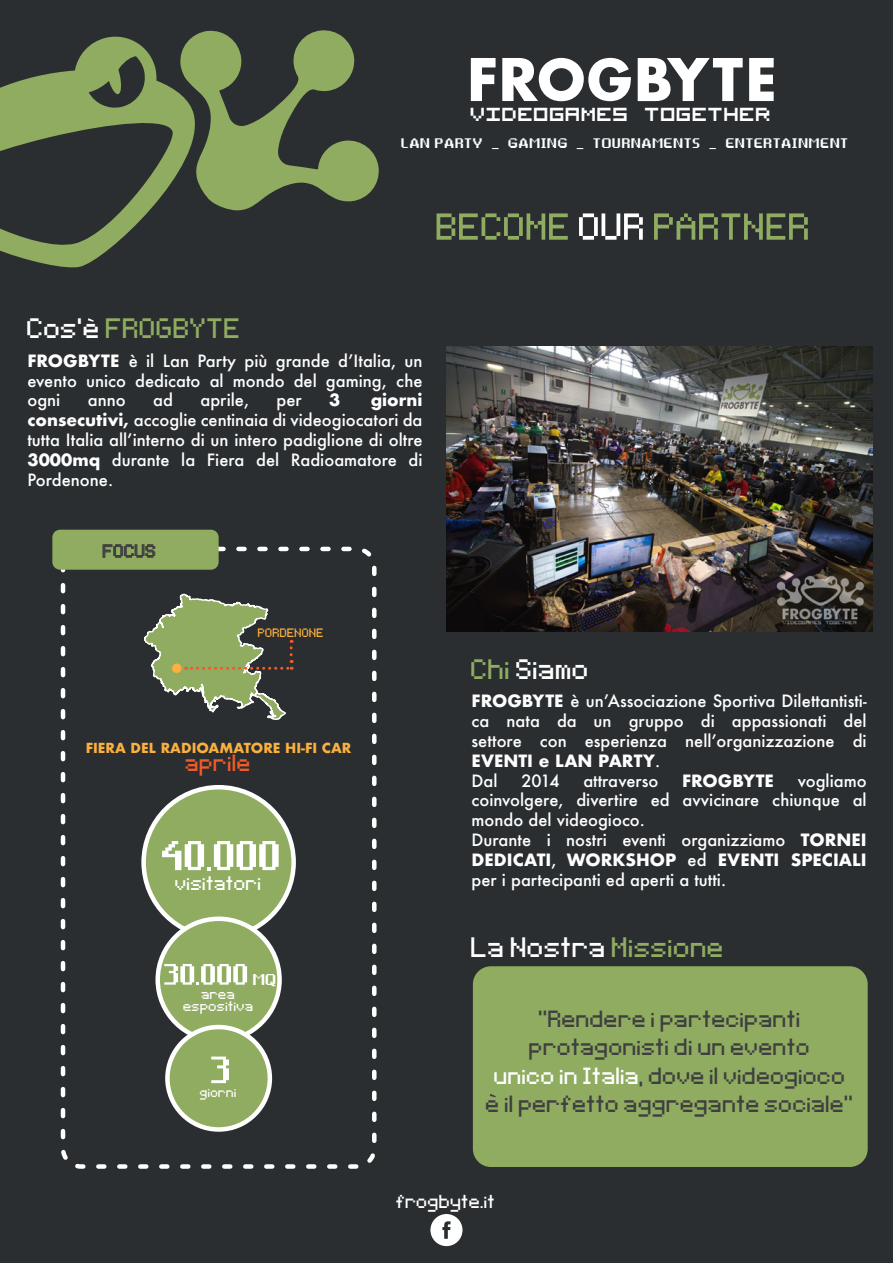
<style>
.page{position:relative;width:893px;height:1263px;background:#2a2e31}
.page>*{position:absolute;margin:0;border:0;box-sizing:border-box;transform-origin:0 0}
.t1{font:103.5px "Game Over";color:#fff}
.t2{font:94.5px "Game Over";color:#fff}
.t3{font:73.5px "Game Over";color:#fff}
.t4{font:60px "Pixeltype";color:#8fac60}
.t5{font:45px "Pixeltype";color:#fff}
.t6{font:45px "Pixeltype";color:#8fac60}
.t7{font:37.5px/28.5px "Pixeltype";color:#3f3f40;text-align:center}
.t8{font:37.5px "Pixeltype";color:#f15a29}
.t9{font:34.5px "Game Over";letter-spacing:.025em;color:#fff}
.t10{font:31.5px "Pixeltype";color:#fff}
.t11{font:30px "Pixeltype";color:#fff}
.t12{font:28.5px "Pixeltype";color:#3f3f40}
.t13{font:26.4px "Visitor TT1 BRK";color:#fff}
.t14{font:22.5px "Pixeltype";color:#fff}
.t15{font:21px "Pixeltype";color:#fff}
.t16{font:19.5px "Pixeltype";color:#fbb040}
.t17{font:500 16.5px/19.8px "Futura";color:#fff;text-align:justify}
.t18{font:700 16.5px "Futura";color:#fff}
.t19{font:700 13.5px "Futura";color:#fbb040}
.s1{color:#fff}
.s2{font-weight:700}
.s3{font-size:39px}
.s4{color:#8fac60}
</style>
<div class="page">
<svg style="left:430px;top:1214px;width:32px;height:32px"></svg>
<svg style="left:0;top:36px;width:179px;height:232px"></svg>
<svg style="left:179px;top:30px;width:200px;height:181px"></svg>
<svg style="left:471px;top:58px;width:25px;height:43px"></svg>
<svg style="left:502px;top:58px;width:129px;height:43px"></svg>
<svg style="left:638px;top:58px;width:105px;height:43px"></svg>
<svg style="left:749px;top:58px;width:25px;height:43px"></svg>
<div style="left:61px;top:547px;width:315px;height:622px;border:4px dashed #fff;border-radius:18px"></div>
<div style="left:52px;top:530px;width:167px;height:40px;background:#8fac60;border-radius:8px"></div>
<svg style="left:102px;top:544px;width:53px;height:14px"></svg>
<div style="left:144px;top:787px;width:150px;height:150px;background:#8fac60;border-radius:50%"></div>
<div style="left:141px;top:785px;width:155px;height:154px;border:4px solid #fff;border-radius:50%"></div>
<div style="left:158px;top:919px;width:122px;height:121px;background:#8fac60;border-radius:50%"></div>
<div style="left:155px;top:916px;width:127px;height:127px;border:4px solid #fff;border-radius:50%"></div>
<div style="left:167px;top:1027px;width:103px;height:102px;background:#8fac60;border-radius:50%"></div>
<div style="left:165px;top:1025px;width:107px;height:107px;border:4px solid #fff;border-radius:50%"></div>
<svg style="left:144px;top:593px;width:149px;height:127px"></svg>
<div style="left:473px;top:966px;width:395px;height:201px;background:#8fac60;border-radius:18px"></div>
<img style="left:446px;top:346px;width:427px;height:285px">
<svg style="left:88px;top:318px;width:6px;height:4px"></svg>
<svg style="left:490px;top:1094px;width:6px;height:3px"></svg>
<h3 class="t13" style="left:471px;top:103px;width:303px">VIDEOGAMES TOGETHER</h3>
<h3 class="t9" style="left:401px;top:115px;width:448px">LAN PARTY _ GAMING _ TOURNAMENTS _ ENTERTAINMENT</h3>
<h3 class="t4" style="left:436px;top:184px;width:376px">BECOME<span class="s1">OUR</span>PARTNER</h3>
<h3 class="t6" style="left:27px;top:296px;width:215px"><span class="s1">Cos’e</span> FROGBYTE</h3>
<p class="t17" style="left:27px;top:350px;width:397px"><span class="s2">FROGBYTE</span> è il Lan Party più grande dʼItalia, un evento unico dedicato al mondo del gaming, che ogni</p>
<p class="t17" style="left:88px;top:390px;width:39px">anno</p>
<p class="t17" style="left:153px;top:390px;width:21px">ad</p>
<p class="t17" style="left:200px;top:390px;width:50px">aprile,</p>
<p class="t17" style="left:277px;top:390px;width:27px">per</p>
<p class="t18" style="left:329px;top:388px;width:13px">3</p>
<p class="t17" style="left:27px;top:390px;width:397px;text-indent:343px"><span class="s2">giorni consecutivi,</span> accoglie centinaia di videogiocatori da tutta Italia allʼinterno di un intero padiglione di oltre <span class="s2">3000mq</span> durante la Fiera del Radioamatore di Pordenone.</p>
<h3 class="t12" style="left:103px;top:531px;width:55px">FOCUS</h3>
<p class="t16" style="left:258px;top:619px;width:67px">PORDENONE</p>
<p class="t19" style="left:86px;top:738px;width:267px">FIERA DEL RADIOAMATORE HI-FI CAR</p>
<h3 class="t8" style="left:186px;top:736px;width:67px">aprile</h3>
<h1 class="t1" style="left:159px;top:774px;width:121px">40.000</h1>
<h3 class="t10" style="left:175px;top:860px;width:88px">visitatori</h3>
<h3 class="t3" style="left:162px;top:916px;width:115px">30.000<span class="s3">MQ</span></h3>
<h3 class="t14" style="left:202px;top:978px;width:35px">area</h3>
<h3 class="t14" style="left:183px;top:990px;width:72px">espositiva</h3>
<h2 class="t2" style="left:208px;top:995px;width:22px">3</h2>
<p class="t15" style="left:200px;top:1077px;width:38px">giorni</p>
<h3 class="t5" style="left:472px;top:637px;width:120px"><span class="s4">Chi</span> Siamo</h3>
<p class="t17" style="left:472px;top:691px;width:397px;text-align:left"><span class="s2">FROGBYTE</span> è unʼAssociazione Sportiva Dilettantisti&shy;ca nata da un gruppo di appassionati del settore con esperienza nellʼorganizzazione di<br><span class="s2">EVENTI e LAN PARTY</span>.<br>Dal</p>
<p class="t17" style="left:472px;top:770px;width:397px;text-align:left;text-indent:326px">vogliamo coinvolgere, divertire ed avvicinare chiunque al mondo del videogioco.<br>Durante i nostri eventi organizziamo <span class="s2">TORNEI DEDICATI</span>, <span class="s2">WORKSHOP</span> ed <span class="s2">EVENTI SPECIALI </span>per i partecipanti ed aperti a tutti.</p>
<p class="t17" style="left:521px;top:770px;width:40px">2014</p>
<p class="t17" style="left:583px;top:770px;width:76px">attraverso</p>
<p class="t18" style="left:682px;top:768px;width:93px">FROGBYTE</p>
<h3 class="t5" style="left:472px;top:915px;width:255px">La Nostra <span class="s4">Missione</span></h3>
<h3 class="t7" style="left:486px;top:1000px;width:369px">“Rendere i partecipanti protagonisti di un evento<br><span class="s1">unico in Italia</span>, dove il videogioco e il perfetto aggregante sociale”</h3>
<h3 class="t11" style="left:396px;top:1180px;width:101px">frogbyte.it</h3>
</div>
